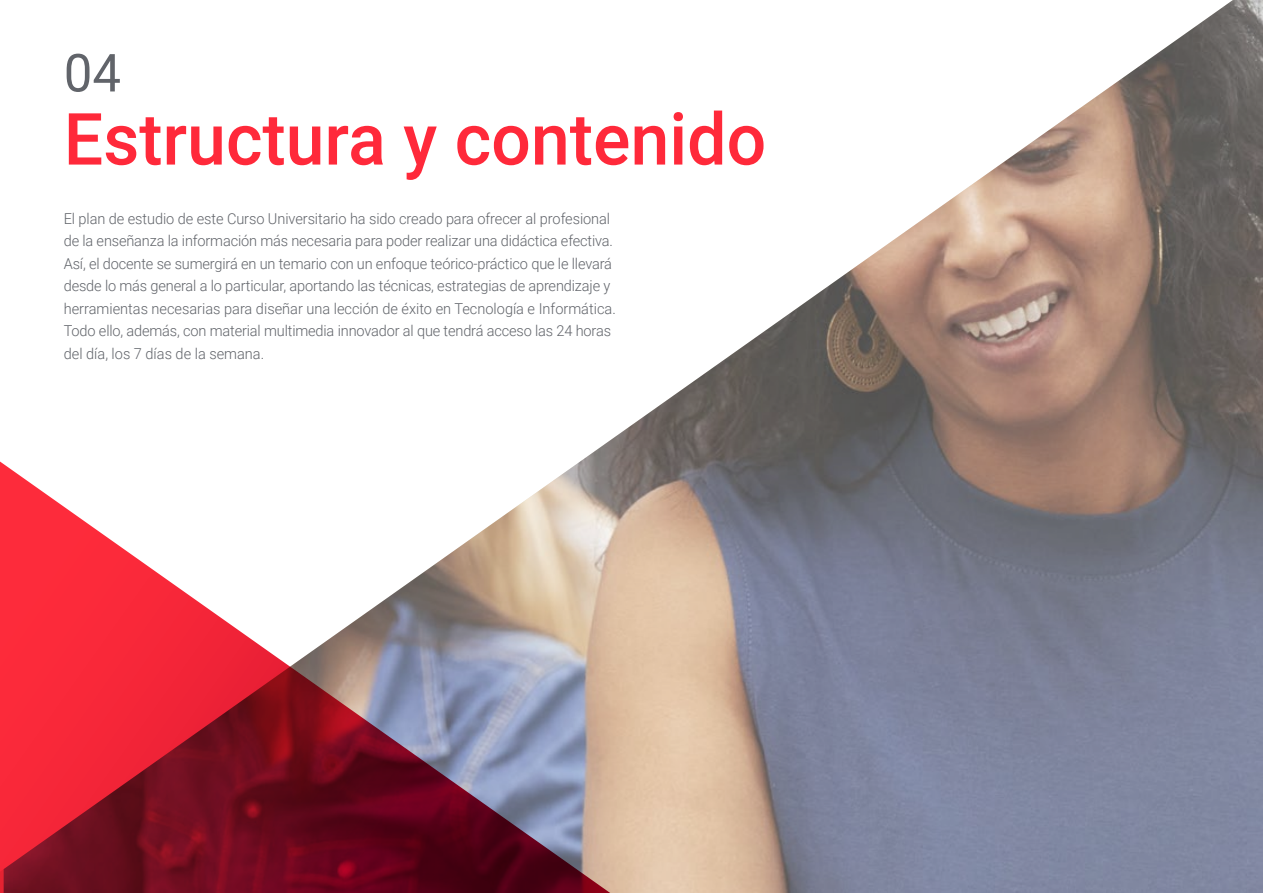
<style>
.page{position:relative;width:1263px;height:893px;background:#fff}
.page>*{position:absolute;margin:0;border:0;box-sizing:border-box;transform-origin:0 0}
.t1{font:500 72px "Roboto";color:#ff293a}
.t2{font:52.5px "Roboto";color:#61646a}
.t3{font:300 15px/22.5px "Roboto";letter-spacing:-.01em;color:#61646a}
</style>
<div class="page">
<img style="left:602px;top:0;width:661px;height:893px">
<svg style="left:0;top:446px;width:640px;height:447px"></svg>
<h2 class="t2" style="left:64px;top:36px;width:59px">04</h2>
<h1 class="t1" style="left:64px;top:89px;width:704px">Estructura y contenido</h1>
<p class="t3" style="left:64px;top:207px;width:553px">El plan de estudio de este Curso Universitario ha sido creado para ofrecer al profesional de la enseñanza la información más necesaria para poder realizar una didáctica efectiva.<br>Así, el docente se sumergirá en un temario con un enfoque teórico-práctico que le llevará desde lo más general a lo particular, aportando las técnicas, estrategias de aprendizaje y herramientas necesarias para diseñar una lección de éxito en Tecnología e Informática.<br>Todo ello, además, con material multimedia innovador al que tendrá acceso las 24 horas del día, los 7 días de la semana.</p>
</div>
